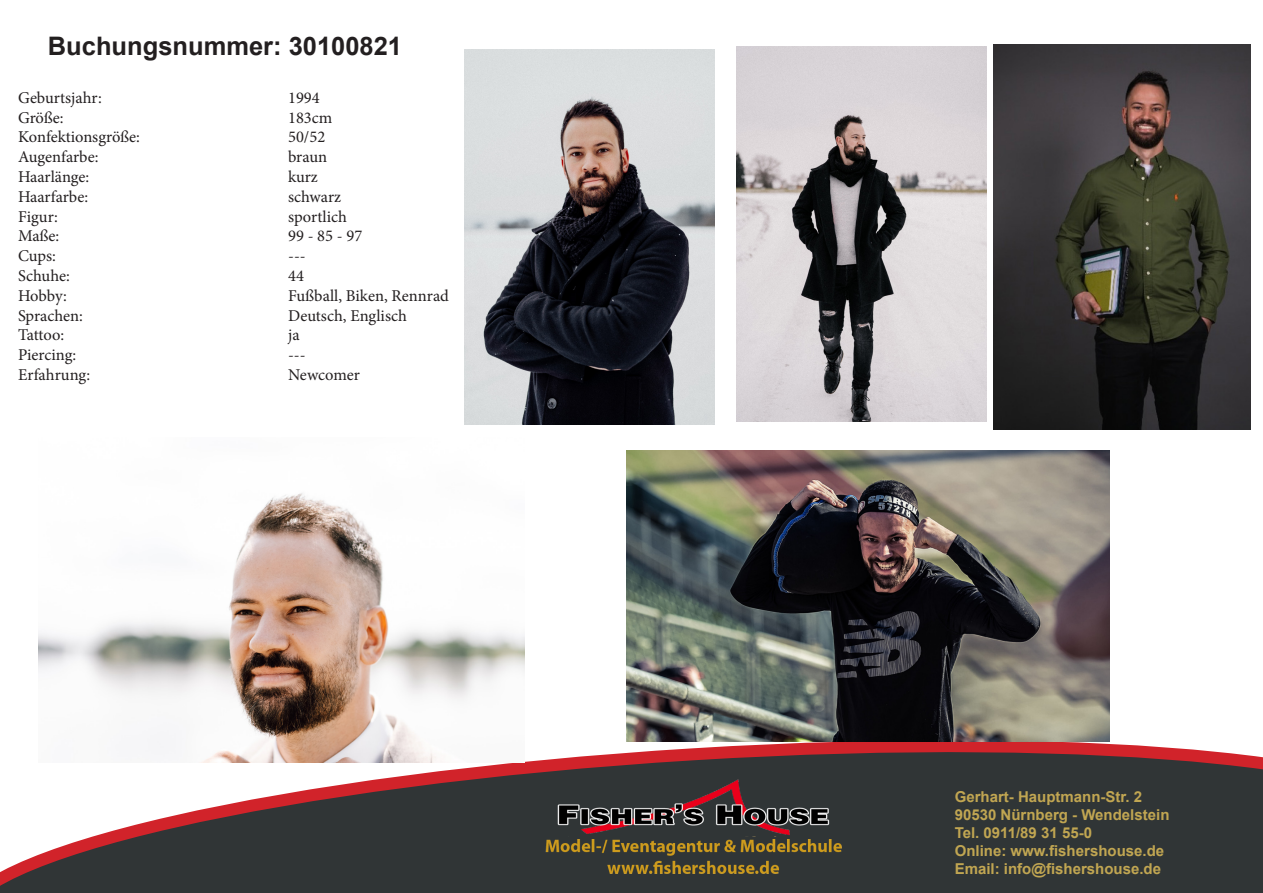
<style>
.page{position:relative;width:1263px;height:893px;background:#fff}
.page>*{position:absolute;margin:0;border:0;box-sizing:border-box;transform-origin:0 0}
.t1{font:700 25.5px "Arial";color:#231f20}
.t2{font:16.5px "Minion Pro";color:#231f20}
.t3{font:700 15px "Arial";color:#c1a652}
</style>
<div class="page">
<svg style="left:0;top:729px;width:1263px;height:164px"></svg>
<img style="left:513px;top:778px;width:361px;height:108px">
<img style="left:993px;top:44px;width:257px;height:385px">
<img style="left:627px;top:451px;width:483px;height:290px">
<img style="left:736px;top:47px;width:250px;height:375px">
<img style="left:38px;top:493px;width:486px;height:269px">
<img style="left:464px;top:49px;width:250px;height:375px">
<p class="t1" style="left:48px;top:28px;width:356px">Buchungsnummer: 30100821</p>
<p class="t2" style="left:18px;top:86px;width:85px">Geburtsjahr:</p>
<p class="t2" style="left:288px;top:86px;width:33px">1994</p>
<p class="t2" style="left:18px;top:106px;width:47px">Größe:</p>
<p class="t2" style="left:288px;top:106px;width:46px">183cm</p>
<p class="t2" style="left:18px;top:126px;width:123px">Konfektionsgröße:</p>
<p class="t2" style="left:288px;top:126px;width:39px">50/52</p>
<p class="t2" style="left:18px;top:146px;width:82px">Augenfarbe:</p>
<p class="t2" style="left:288px;top:146px;width:41px">braun</p>
<p class="t2" style="left:18px;top:166px;width:73px">Haarlänge:</p>
<p class="t2" style="left:288px;top:166px;width:31px">kurz</p>
<p class="t2" style="left:18px;top:185px;width:72px">Haarfarbe:</p>
<p class="t2" style="left:288px;top:185px;width:54px">schwarz</p>
<p class="t2" style="left:18px;top:205px;width:41px">Figur:</p>
<p class="t2" style="left:288px;top:205px;width:60px">sportlich</p>
<p class="t2" style="left:18px;top:225px;width:43px">Maße:</p>
<p class="t2" style="left:288px;top:225px;width:76px">99 - 85 - 97</p>
<p class="t2" style="left:18px;top:245px;width:39px">Cups:</p>
<p class="t2" style="left:288px;top:245px;width:19px">---</p>
<p class="t2" style="left:18px;top:265px;width:53px">Schuhe:</p>
<p class="t2" style="left:288px;top:265px;width:17px">44</p>
<p class="t2" style="left:18px;top:284px;width:50px">Hobby:</p>
<p class="t2" style="left:288px;top:284px;width:162px">Fußball, Biken, Rennrad</p>
<p class="t2" style="left:18px;top:304px;width:66px">Sprachen:</p>
<p class="t2" style="left:288px;top:304px;width:120px">Deutsch, Englisch</p>
<p class="t2" style="left:18px;top:324px;width:48px">Tattoo:</p>
<p class="t2" style="left:288px;top:324px;width:13px">ja</p>
<p class="t2" style="left:18px;top:344px;width:60px">Piercing:</p>
<p class="t2" style="left:288px;top:344px;width:19px">---</p>
<p class="t2" style="left:18px;top:364px;width:74px">Erfahrung:</p>
<p class="t2" style="left:288px;top:364px;width:73px">Newcomer</p>
<p class="t3" style="left:955px;top:786px;width:189px">Gerhart- Hauptmann-Str. 2</p>
<p class="t3" style="left:955px;top:804px;width:216px">90530 Nürnberg - Wendelstein</p>
<p class="t3" style="left:955px;top:822px;width:139px">Tel. 0911/89 31 55-0</p>
<p class="t3" style="left:955px;top:840px;width:211px">Online: www.fishershouse.de</p>
<p class="t3" style="left:955px;top:858px;width:208px">Email: info@fishershouse.de</p>
</div>
